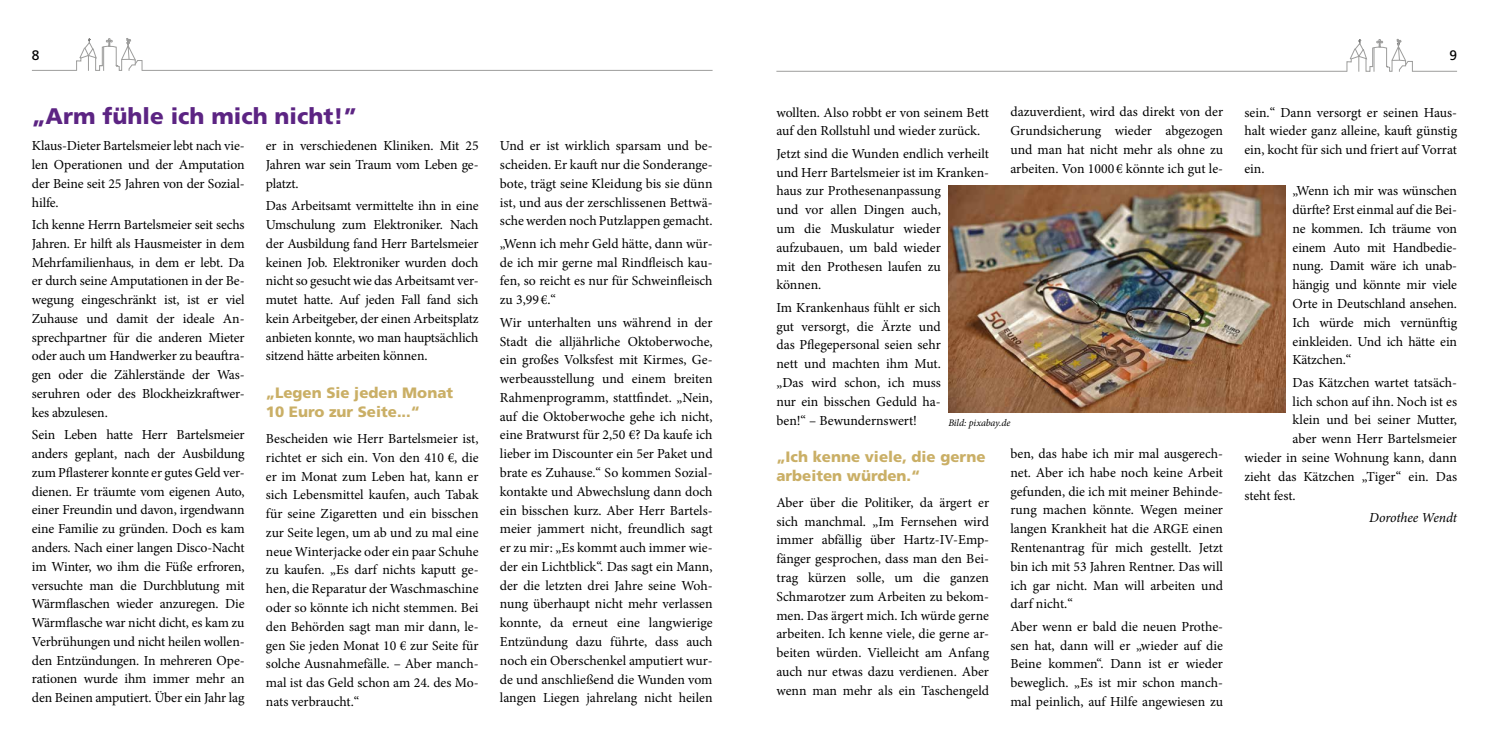
<style>
.page{position:relative;width:1489px;height:745px;background:#fff}
.page>*{position:absolute;margin:0;border:0;box-sizing:border-box;transform-origin:0 0}
.t1{font:900 22.5px "Frutiger";color:#5c2483}
.t2{font:900 15px/18.8px "Frutiger";color:#caaf66}
.t3{font:13.75px/18.8px "Minion Pro";letter-spacing:-.005em;color:#000;text-align:justify}
.t4{font:italic 13.75px "Minion Pro";letter-spacing:-.01em;color:#000}
.t5{font:13.75px "Frutiger";color:#000}
.t6{font:italic 10px "Minion Pro";letter-spacing:-.005em;color:#000}
</style>
<div class="page">
<svg style="left:32px;top:38px;width:680px;height:33px"></svg>
<svg style="left:776px;top:39px;width:680px;height:33px"></svg>
<img style="left:948px;top:185px;width:336px;height:227px">
<p class="t5" style="left:32px;top:47px;width:9px">8</p>
<p class="t5" style="left:1449px;top:47px;width:9px">9</p>
<h1 class="t1" style="left:32px;top:102px;width:327px">„Arm fühle ich mich nicht!”</h1>
<p class="t3" style="left:266px;top:136px;width:214px">er in verschiedenen Kliniken. Mit 25<br>Jahren war sein Traum vom Leben ge&shy;platzt.</p>
<p class="t3" style="left:266px;top:196px;width:214px">Das Arbeitsamt vermittelte ihn in eine Umschulung zum Elektroniker. Nach der Ausbildung fand Herr Bartelsmeier keinen Job. Elektroniker wurden doch nicht so gesucht wie das Arbeitsamt ver&shy;mutet hatte. Auf jeden Fall fand sich kein Arbeitgeber, der einen Arbeitsplatz anbieten konnte, wo man hauptsächlich sitzend hätte arbeiten können.</p>
<p class="t2" style="left:266px;top:383px;width:189px">„Legen Sie jeden Monat<br>10 Euro zur Seite...“</p>
<p class="t3" style="left:266px;top:429px;width:214px">Bescheiden wie Herr Bartelsmeier ist, richtet er sich ein. Von den 410 €, die er im Monat zum Leben hat, kann er sich Lebensmittel kaufen, auch Tabak für seine Zigaretten und ein bisschen zur Seite legen, um ab und zu mal eine neue Winterjacke oder ein paar Schuhe zu kaufen. „Es darf nichts kaputt ge&shy;hen, die Reparatur der Waschmaschine oder so könnte ich nicht stemmen. Bei den Behörden sagt man mir dann, le&shy;gen Sie jeden Monat 10 € zur Seite für solche Ausnahmefälle. – Aber manch&shy;mal ist das Geld schon am 24. des Mo&shy;nats verbraucht.“</p>
<p class="t3" style="left:32px;top:136px;width:214px">Klaus-Dieter Bartelsmeier lebt nach vie&shy;len Operationen und der Amputation der Beine seit 25 Jahren von der Sozial&shy;hilfe.</p>
<p class="t3" style="left:32px;top:215px;width:214px">Ich kenne Herrn Bartelsmeier seit sechs Jahren. Er hilft als Hausmeister in dem Mehrfamilienhaus, in dem er lebt. Da er durch seine Amputationen in der Be&shy;wegung eingeschränkt ist, ist er viel Zuhause und damit der ideale An&shy;sprechpartner für die anderen Mieter oder auch um Handwerker zu beauftra&shy;gen oder die Zählerstände der Was&shy;seruhren oder des Blockheizkraftwer&shy;kes abzulesen.</p>
<p class="t3" style="left:32px;top:425px;width:214px">Sein Leben hatte Herr Bartelsmeier anders geplant, nach der Ausbildung zum Pflasterer konnte er gutes Geld ver&shy;dienen. Er träumte vom eigenen Auto, einer Freundin und davon, irgendwann eine Familie zu gründen. Doch es kam anders. Nach einer langen Disco-Nacht im Winter, wo ihm die Füße erfroren, versuchte man die Durchblutung mit Wärmflaschen wieder anzuregen. Die Wärmflasche war nicht dicht, es kam zu Verbrühungen und nicht heilen wollen&shy;den Entzündungen. In mehreren Ope&shy;rationen wurde ihm immer mehr an den Beinen amputiert. Über ein Jahr lag</p>
<p class="t3" style="left:500px;top:136px;width:214px">Und er ist wirklich sparsam und be&shy;scheiden. Er kauft nur die Sonderange&shy;bote, trägt seine Kleidung bis sie dünn ist, und aus der zerschlissenen Bettwä&shy;sche werden noch Putzlappen gemacht.</p>
<p class="t3" style="left:500px;top:234px;width:214px">„Wenn ich mehr Geld hätte, dann wür&shy;de ich mir gerne mal Rindfleisch kau&shy;fen, so reicht es nur für Schweinfleisch zu 3,99 €.“</p>
<p class="t3" style="left:500px;top:313px;width:214px">Wir unterhalten uns während in der Stadt die alljährliche Oktoberwoche, ein großes Volksfest mit Kirmes, Ge&shy;werbeausstellung und einem breiten Rahmenprogramm, stattfindet. „Nein, auf die Oktoberwoche gehe ich nicht, eine Bratwurst für 2,50 €? Da kaufe ich lieber im Discounter ein 5er Paket und brate es Zuhause.“ So kommen Sozial&shy;kontakte und Abwechslung dann doch ein bisschen kurz. Aber Herr Bartels&shy;meier jammert nicht, freundlich sagt er zu mir: „Es kommt auch immer wie&shy;der ein Lichtblick“. Das sagt ein Mann, der die letzten drei Jahre seine Woh&shy;nung überhaupt nicht mehr verlassen konnte, da erneut eine langwierige Entzündung dazu führte, dass auch noch ein Oberschenkel amputiert wur&shy;de und anschließend die Wunden vom langen Liegen jahrelang nicht heilen</p>
<p class="t3" style="left:1010px;top:103px;width:214px">dazuverdient, wird das direkt von der Grundsicherung wieder abgezogen und man hat nicht mehr als ohne zu arbeiten. Von 1000 € könnte ich gut le-</p>
<p class="t3" style="left:776px;top:103px;width:214px">wollten. Also robbt er von seinem Bett auf den Rollstuhl und wieder zurück.</p>
<p class="t3" style="left:776px;top:144px;width:214px;text-align:left">Jetzt sind die Wunden endlich verheilt und Herr Bartelsmeier ist im Kranken&shy;haus zur Prothesenanpassung<br>und vor allen Dingen auch,<br>um die Muskulatur wieder aufzubauen, um bald wieder<br>mit den Prothesen laufen zu können.</p>
<p class="t3" style="left:776px;top:298px;width:166px">Im Krankenhaus fühlt er sich gut versorgt, die Ärzte und das Pflegepersonal seien sehr nett und machten ihm Mut. „Das wird schon, ich muss nur ein bisschen Geduld ha&shy;ben!“ – Bewundernswert!</p>
<p class="t2" style="left:776px;top:446px;width:211px">„Ich kenne viele, die gerne arbeiten würden.“</p>
<p class="t3" style="left:776px;top:493px;width:214px">Aber über die Politiker, da ärgert er sich manchmal. „Im Fernsehen wird immer abfällig über Hartz-IV-Emp&shy;fänger gesprochen, dass man den Bei&shy;trag kürzen solle, um die ganzen Schmarotzer zum Arbeiten zu bekom&shy;men. Das ärgert mich. Ich würde gerne arbeiten. Ich kenne viele, die gerne ar&shy;beiten würden. Vielleicht am Anfang auch nur etwas dazu verdienen. Aber wenn man mehr als ein Taschengeld</p>
<p class="t6" style="left:948px;top:415px;width:64px">Bild: pixabay.de</p>
<p class="t3" style="left:1010px;top:444px;width:214px">ben, das habe ich mir mal ausgerech&shy;net. Aber ich habe noch keine Arbeit gefunden, die ich mit meiner Behinde&shy;rung machen könnte. Wegen meiner langen Krankheit hat die ARGE einen Rentenantrag für mich gestellt. Jetzt bin ich mit 53 Jahren Rentner. Das will ich gar nicht. Man will arbeiten und darf nicht.“</p>
<p class="t3" style="left:1010px;top:616px;width:214px">Aber wenn er bald die neuen Prothe&shy;sen hat, dann will er „wieder auf die Beine kommen“. Dann ist er wieder beweglich. „Es ist mir schon manch&shy;mal peinlich, auf Hilfe angewiesen zu</p>
<p class="t3" style="left:1244px;top:103px;width:214px">sein.“ Dann versorgt er seinen Haus&shy;halt wieder ganz alleine, kauft günstig ein, kocht für sich und friert auf Vorrat ein.</p>
<p class="t3" style="left:1292px;top:181px;width:166px">„Wenn ich mir was wünschen dürfte? Erst einmal auf die Bei&shy;ne kommen. Ich träume von einem Auto mit Handbedie&shy;nung. Damit wäre ich unab&shy;hängig und könnte mir viele Orte in Deutschland ansehen.<br>Ich würde mich vernünftig einkleiden. Und ich hätte ein Kätzchen.“</p>
<p class="t3" style="left:1292px;top:373px;width:166px">Das Kätzchen wartet tatsäch-</p>
<p class="t3" style="left:1292px;top:391px;width:166px">lich schon auf ihn. Noch ist es</p>
<p class="t3" style="left:1292px;top:410px;width:166px">klein und bei seiner Mutter,</p>
<p class="t3" style="left:1292px;top:429px;width:166px">aber wenn Herr Bartelsmeier</p>
<p class="t3" style="left:1244px;top:448px;width:214px">wieder in seine Wohnung kann, dann</p>
<p class="t3" style="left:1244px;top:466px;width:214px">zieht das Kätzchen „Tiger“ ein. Das</p>
<p class="t3" style="left:1244px;top:485px;width:53px">steht fest.</p>
<p class="t4" style="left:1368px;top:508px;width:89px">Dorothee Wendt</p>
</div>
